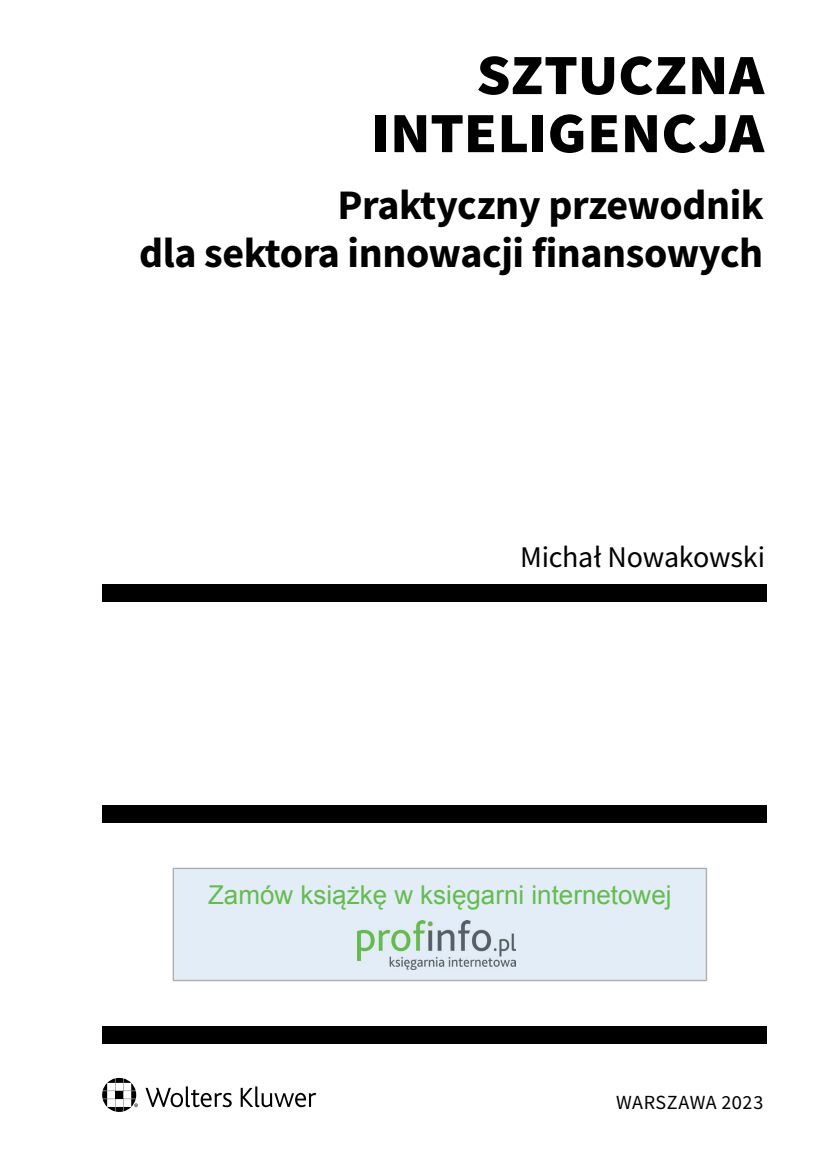
<style>
.page{position:relative;width:823px;height:1163px;background:#fff}
.page>*{position:absolute;margin:0;border:0;box-sizing:border-box;transform-origin:0 0}
.t1{font:700 70px/58px "Source Sans Pro";letter-spacing:-.02em;color:#000;text-align:right}
.t2{font:700 42px/48px "Source Sans Pro";letter-spacing:-.02em;color:#000;text-align:right}
.t3{font:30px "Source Sans Pro";letter-spacing:-.01em;color:#000}
.t4{font:26px "Arial";color:#65bc4e}
.t5{font:20px "Source Sans Pro";letter-spacing:.015em;color:#000}
</style>
<div class="page">
<svg style="left:102px;top:1077px;width:214px;height:34px"></svg>
<div style="left:102px;top:584px;width:663px;height:17px;background:#000"></div>
<div style="left:102px;top:805px;width:663px;height:17px;background:#000"></div>
<div style="left:102px;top:1026px;width:663px;height:17px;background:#000"></div>
<svg style="left:172px;top:867px;width:534px;height:114px;background:#e1eaf3"></svg>
<div style="left:181px;top:885px;width:517px;height:33px;background:#e3edf7"></div>
<div style="left:357px;top:920px;width:165px;height:51px;background:#e3edf7"></div>
<img style="left:357px;top:920px;width:158px;height:49px">
<h1 class="t1" style="left:369px;top:41px;width:396px">Sztuczna inteligencja</h1>
<p class="t2" style="left:139px;top:180px;width:626px">Praktyczny przewodnik<br>dla sektora innowacji finansowych</p>
<p class="t3" style="left:520px;top:538px;width:246px">Michał Nowakowski</p>
<p class="t4" style="left:208px;top:877px;width:465px">Zamów książkę w księgarni internetowej</p>
<p class="t5" style="left:615px;top:1089px;width:149px">WARSZAWA 2023</p>
</div>
